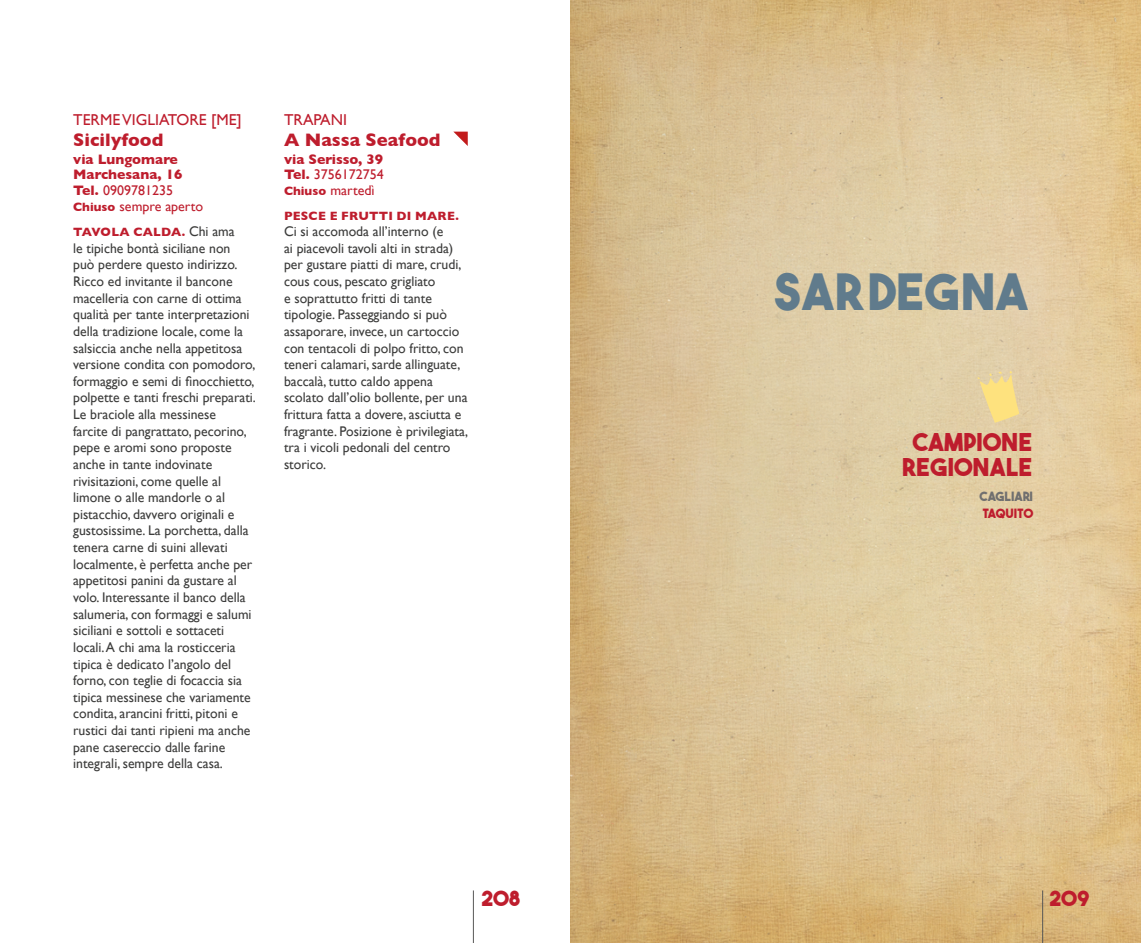
<style>
.page{position:relative;width:1141px;height:943px;background:#fff}
.page>*{position:absolute;margin:0;border:0;box-sizing:border-box;transform-origin:0 0}
.t1{font:700 49.88px "The Bold Font";letter-spacing:.02em;color:#607b8c}
.t2{font:700 24.5px/24.5px "The Bold Font";letter-spacing:.02em;color:#be1d2d;text-align:center}
.t3{font:700 21px "The Bold Font";color:#be1d2d}
.t4{font:700 18.38px "Gill Sans";color:#be1d2d}
.t5{font:15.75px "Gill Sans";color:#be1d2d}
.t6{font:14px/16.6px "Gill Sans";color:#3c3c3b}
.t7{font:700 14px/15.8px "Gill Sans";color:#be1d2d;text-align:justify}
.t8{font:700 12.78px "The Bold Font";color:#706f6f}
.t9{font:700 12.78px "The Bold Font";letter-spacing:.01em;color:#be1d2d}
.t10{font:700 12.25px "Gill Sans";letter-spacing:.02em;color:#be1d2d}
.s1{font-weight:400}
.s2{font-size:12.25px}
.s3{font-weight:400;font-size:14px;color:#3c3c3b}
</style>
<div class="page">
<hr style="left:473px;top:890px;width:1px;height:53px;background:#575756">
<img style="left:570px;top:0;width:571px;height:943px">
<hr style="left:1042px;top:890px;width:1px;height:53px;background:#575756">
<svg style="left:454px;top:132px;width:14px;height:14px"></svg>
<svg style="left:977px;top:371px;width:42px;height:52px;background:#f0d891"></svg>
<p class="t5" style="left:73px;top:110px;width:170px">TERME VIGLIATORE [ME]</p>
<h3 class="t4" style="left:73px;top:125px;width:92px">Sicilyfood</h3>
<p class="t7" style="left:73px;top:151px;width:131px;text-align:left">via Lungomare<br>Marchesana, 16<br>Tel. <span class="s1">0909781235<br></span><span class="s2">Chiuso</span> <span class="s1">sempre aperto</span></p>
<p class="t10" style="left:73px;top:222px;width:163px">TAVOLA CALDA. <span class="s3">Chi ama</span></p>
<p class="t6" style="left:73px;top:240px;width:184px">le tipiche bontà siciliane non<br>può perdere questo indirizzo.<br>Ricco ed invitante il bancone macelleria con carne di ottima qualità per tante interpretazioni della tradizione locale, come la salsiccia anche nella appetitosa versione condita con pomodoro, formaggio e semi di finocchietto, polpette e tanti freschi preparati.<br>Le braciole alla messinese<br>farcite di pangrattato, pecorino, pepe e aromi sono proposte anche in tante indovinate rivisitazioni, come quelle al limone o alle mandorle o al pistacchio, davvero originali e gustosissime. La porchetta, dalla tenera carne di suini allevati localmente, è perfetta anche per appetitosi panini da gustare al volo. Interessante il banco della salumeria, con formaggi e salumi siciliani e sottoli e sottaceti locali. A chi ama la rosticceria tipica è dedicato l’angolo del forno, con teglie di focaccia sia tipica messinese che variamente condita, arancini fritti, pitoni e rustici dai tanti ripieni ma anche pane casereccio dalle farine integrali, sempre della casa.</p>
<p class="t5" style="left:284px;top:110px;width:65px">TRAPANI</p>
<h3 class="t4" style="left:284px;top:125px;width:158px">A Nassa Seafood</h3>
<p class="t7" style="left:284px;top:151px;width:101px">via Serisso, 39<br>Tel. <span class="s1">3756172754<br></span><span class="s2">Chiuso</span> <span class="s1">martedì</span></p>
<p class="t10" style="left:284px;top:206px;width:176px">PESCE E FRUTTI DI MARE.</p>
<p class="t6" style="left:284px;top:223px;width:186px">Ci si accomoda all’interno (e<br>ai piacevoli tavoli alti in strada) per gustare piatti di mare, crudi, cous cous, pescato grigliato<br>e soprattutto fritti di tante tipologie. Passeggiando si può assaporare, invece, un cartoccio con tentacoli di polpo fritto, con teneri calamari, sarde allinguate, baccalà, tutto caldo appena scolato dall’olio bollente, per una frittura fatta a dovere, asciutta e fragrante. Posizione è privilegiata, tra i vicoli pedonali del centro storico.</p>
<h1 class="t1" style="left:774px;top:261px;width:255px">SARDEGNA</h1>
<h2 class="t2" style="left:902px;top:428px;width:132px">CAMPIONE<br>REGIONALE</h2>
<p class="t8" style="left:980px;top:488px;width:55px">CAGLIARI</p>
<p class="t9" style="left:983px;top:506px;width:52px">TAQUITO</p>
<h3 class="t3" style="left:481px;top:885px;width:40px">208</h3>
<h3 class="t3" style="left:1049px;top:885px;width:42px">209</h3>
</div>
